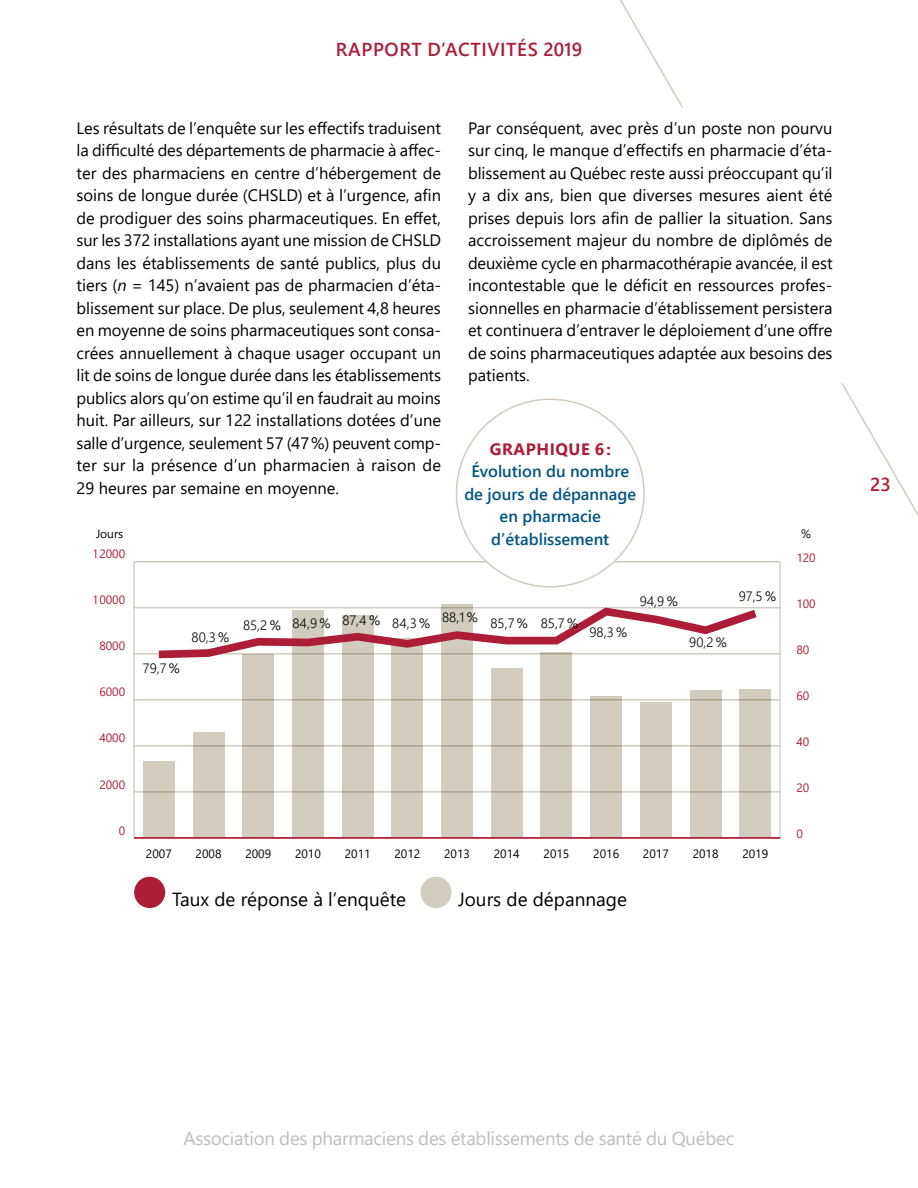
<style>
.page{position:relative;width:918px;height:1188px;background:#fff}
.page>*{position:absolute;margin:0;border:0;box-sizing:border-box;transform-origin:0 0}
.t1{font:18.9px "Segoe UI";color:#000}
.t2{font:18.75px "Segoe UI";letter-spacing:-.015em;color:#bcbec0}
.t3{font:600 18.75px "Segoe UI";letter-spacing:.035em;color:#ac1d37}
.t4{font:16.5px/22.5px "Segoe UI";color:#000;text-align:justify}
.t5{font:600 16.5px/22.5px "Segoe UI";color:#005482;text-align:center}
.t6{font:300 13.5px "Segoe UI";color:#000}
.t7{font:12px "Segoe UI";color:#000}
.t8{font:12px "Segoe UI";color:#ac1d37}
.s1{font-style:italic}
.s2{font-weight:700;color:#ac1d37}
.s3{font-weight:400}
</style>
<div class="page">
<svg style="left:841px;top:383px;width:77px;height:133px"></svg>
<svg style="left:620px;top:0;width:63px;height:108px"></svg>
<hr style="left:134px;top:562px;width:1px;height:276px;background:#bcbec0">
<hr style="left:134px;top:791px;width:646px;height:2px;background:#d1ccbe">
<hr style="left:134px;top:745px;width:646px;height:2px;background:#d1ccbe">
<hr style="left:134px;top:699px;width:646px;height:2px;background:#d1ccbe">
<hr style="left:134px;top:653px;width:646px;height:2px;background:#d1ccbe">
<hr style="left:134px;top:607px;width:646px;height:1px;background:#d1ccbe">
<hr style="left:134px;top:561px;width:646px;height:1px;background:#d1ccbe">
<hr style="left:780px;top:562px;width:1px;height:276px;background:#bcbec0">
<div style="left:143px;top:762px;width:32px;height:76px;background:#d1ccbe"></div>
<div style="left:193px;top:732px;width:31px;height:106px;background:#d1ccbe"></div>
<div style="left:242px;top:654px;width:32px;height:184px;background:#d1ccbe"></div>
<div style="left:292px;top:610px;width:32px;height:228px;background:#d1ccbe"></div>
<div style="left:342px;top:615px;width:32px;height:223px;background:#d1ccbe"></div>
<div style="left:391px;top:639px;width:32px;height:199px;background:#d1ccbe"></div>
<div style="left:441px;top:604px;width:32px;height:234px;background:#d1ccbe"></div>
<div style="left:491px;top:669px;width:32px;height:169px;background:#d1ccbe"></div>
<div style="left:541px;top:653px;width:31px;height:185px;background:#d1ccbe"></div>
<div style="left:590px;top:696px;width:32px;height:142px;background:#d1ccbe"></div>
<div style="left:640px;top:703px;width:32px;height:135px;background:#d1ccbe"></div>
<div style="left:690px;top:690px;width:32px;height:148px;background:#d1ccbe"></div>
<div style="left:739px;top:689px;width:32px;height:149px;background:#d1ccbe"></div>
<div style="left:134px;top:877px;width:31px;height:31px;background:#ac1d37;border-radius:50%"></div>
<div style="left:421px;top:877px;width:31px;height:31px;background:#d1ccbe;border-radius:50%"></div>
<hr style="left:134px;top:837px;width:646px;height:2px;background:#ac1d37">
<svg style="left:159px;top:608px;width:598px;height:50px"></svg>
<div style="left:457px;top:399px;width:187px;height:188px;background:#fff;border-radius:50%"></div>
<p class="t3" style="left:336px;top:34px;width:248px">RAPPORT D’ACTIVITÉS 2019</p>
<p class="t4" style="left:77px;top:116px;width:366px">Les résultats de l’enquête sur les effectifs traduisent la difficulté des départements de pharmacie à affec&shy;ter des pharmaciens en centre d’hébergement de soins de longue durée (CHSLD) et à l’urgence, afin de prodiguer des soins pharmaceutiques. En effet, sur les 372 installations ayant une mission de CHSLD dans les établissements de santé publics, plus du tiers (<span class="s1">n</span> = 145) n’avaient pas de pharmacien d’éta&shy;blissement sur place. De plus, seulement 4,8 heures en moyenne de soins pharmaceutiques sont consa&shy;crées annuellement à chaque usager occupant un lit de soins de longue durée dans les établissements publics alors qu’on estime qu’il en faudrait au moins huit. Par ailleurs, sur 122 installations dotées d’une salle d’urgence, seulement 57 (47%) peuvent comp&shy;ter sur la présence d’un pharmacien à raison de 29 heures par semaine en moyenne.</p>
<p class="t4" style="left:468px;top:116px;width:366px">Par conséquent, avec près d’un poste non pourvu sur cinq, le manque d’effectifs en pharmacie d’éta&shy;blissement au Québec reste aussi préoccupant qu’il y a dix ans, bien que diverses mesures aient été prises depuis lors afin de pallier la situation. Sans accroissement majeur du nombre de diplômés de deuxième cycle en pharmacothérapie avancée, il est incontestable que le déficit en ressources profes&shy;sionnelles en pharmacie d’établissement persistera et continuera d’entraver le déploiement d’une offre de soins pharmaceutiques adaptée aux besoins des patients.</p>
<p class="t5" style="left:464px;top:437px;width:173px"><span class="s2">GRAPHIQUE 6:<br></span>Évolution du nombre de jours de dépannage en pharmacie d’établissement</p>
<p class="t7" style="left:96px;top:524px;width:29px">Jours</p>
<p class="t7" style="left:801px;top:524px;width:11px">%</p>
<p class="t8" style="left:93px;top:544px;width:34px">12000</p>
<p class="t8" style="left:796px;top:548px;width:21px">120</p>
<p class="t8" style="left:93px;top:591px;width:34px">10000</p>
<p class="t6" style="left:640px;top:590px;width:39px">94,9 <span class="s3">%</span></p>
<p class="t6" style="left:739px;top:585px;width:39px">97,5 <span class="s3">%</span></p>
<p class="t8" style="left:796px;top:594px;width:21px">100</p>
<p class="t8" style="left:99px;top:637px;width:27px">8000</p>
<p class="t6" style="left:192px;top:626px;width:39px">80,3 <span class="s3">%</span></p>
<p class="t6" style="left:243px;top:612px;width:337px">85,2 <span class="s3">%</span> 84,9 <span class="s3">%</span> 87,4 <sup>%</sup> 84,3 <span class="s3">%</span> 88,1 <sup>%</sup> 85,7 <span class="s3">%</span> 85,7 <span class="s3">%</span></p>
<p class="t6" style="left:590px;top:621px;width:39px">98,3 <span class="s3">%</span></p>
<p class="t6" style="left:689px;top:631px;width:39px">90,2 <span class="s3">%</span></p>
<p class="t8" style="left:796px;top:640px;width:14px">80</p>
<p class="t6" style="left:143px;top:657px;width:39px">79,7 <span class="s3">%</span></p>
<p class="t8" style="left:99px;top:683px;width:27px">6000</p>
<p class="t8" style="left:796px;top:686px;width:14px">60</p>
<p class="t8" style="left:99px;top:729px;width:27px">4000</p>
<p class="t8" style="left:796px;top:732px;width:14px">40</p>
<p class="t8" style="left:99px;top:775px;width:27px">2000</p>
<p class="t8" style="left:796px;top:778px;width:14px">20</p>
<p class="t8" style="left:119px;top:821px;width:8px">0</p>
<p class="t8" style="left:796px;top:824px;width:8px">0</p>
<p class="t7" style="left:146px;top:844px;width:27px">2007</p>
<p class="t7" style="left:196px;top:844px;width:27px">2008</p>
<p class="t7" style="left:245px;top:844px;width:27px">2009</p>
<p class="t7" style="left:295px;top:844px;width:27px">2010</p>
<p class="t7" style="left:345px;top:844px;width:27px">2011</p>
<p class="t7" style="left:394px;top:844px;width:27px">2012</p>
<p class="t7" style="left:444px;top:844px;width:27px">2013</p>
<p class="t7" style="left:494px;top:844px;width:27px">2014</p>
<p class="t7" style="left:544px;top:844px;width:27px">2015</p>
<p class="t7" style="left:593px;top:844px;width:27px">2016</p>
<p class="t7" style="left:643px;top:844px;width:27px">2017</p>
<p class="t7" style="left:693px;top:844px;width:27px">2018</p>
<p class="t7" style="left:742px;top:844px;width:27px">2019</p>
<p class="t1" style="left:172px;top:884px;width:235px">Taux de réponse à l’enquête</p>
<p class="t1" style="left:458px;top:884px;width:170px">Jours de dépannage</p>
<p class="t3" style="left:870px;top:469px;width:22px">23</p>
<p class="t2" style="left:184px;top:1124px;width:552px">Association des pharmaciens des établissements de santé du Québec</p>
</div>
